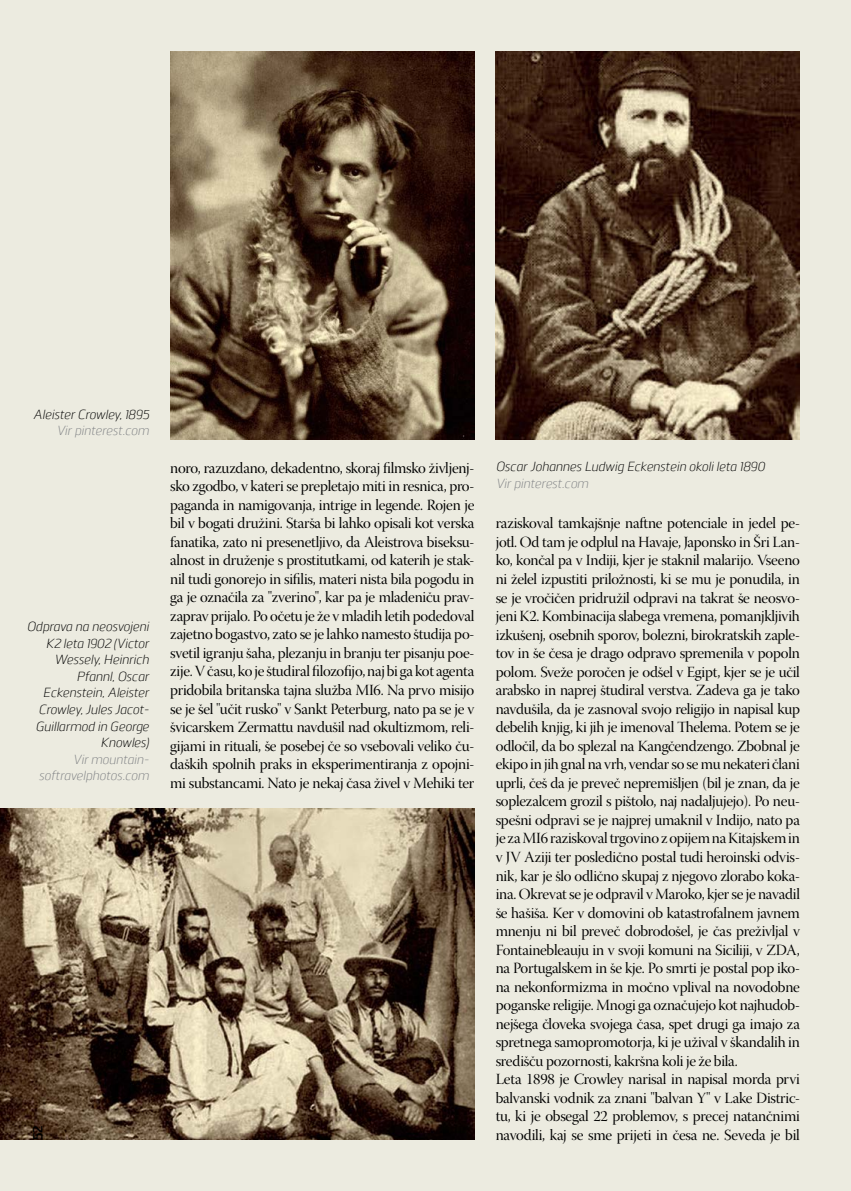
<style>
.page{position:relative;width:851px;height:1191px;background:#fff}
.page>*{position:absolute;margin:0;border:0;box-sizing:border-box;transform-origin:0 0}
.A_body{font:15.45px/18.5px "Warnock Pro Disp";letter-spacing:-.015em;color:#000;text-align:justify}
.t1{font:700 13.5px "Juhl";color:#000}
.A_podnapisi{font:italic 300 13.2px/16.5px "Juhl";color:#000;text-align:right}
.A_podnapisi-2{font:italic 300 13.2px/16.5px "Juhl";color:#808285;text-align:right}
</style>
<div class="page">
<div style="left:0;top:0;width:850px;height:1191px;background:#ecebe0"></div>
<img style="left:170px;top:51px;width:304px;height:389px">
<img style="left:0;top:809px;width:474px;height:331px">
<img style="left:495px;top:51px;width:304px;height:389px">
<p class="A_podnapisi" style="left:33px;top:405px;width:117px">Aleister Crowley, 1895</p>
<p class="A_podnapisi-2" style="left:56px;top:421px;width:94px">Vir pinterest.com</p>
<p class="A_podnapisi" style="left:27px;top:617px;width:124px">Odprava na neosvojeni<br>K2 leta 1902 (Victor<br>Wessely, Heinrich<br>Pfannl, Oscar<br>Eckenstein, Aleister<br>Crowley, Jules Jacot-<br>Guillarmod in George<br>Knowles)</p>
<p class="A_podnapisi-2" style="left:39px;top:749px;width:111px">Vir mountain&shy;softravelphotos.com</p>
<p class="A_body" style="left:170px;top:460px;width:306px">noro, razuzdano, dekadentno, skoraj filmsko življenj&shy;sko zgodbo, v kateri se prepletajo miti in resnica, pro&shy;paganda in namigovanja, intrige in legende. Rojen je bil v bogati družini. Starša bi lahko opisali kot verska fanatika, zato ni presenetljivo, da Aleistrova biseksu&shy;alnost in druženje s prostitutkami, od katerih je stak&shy;nil tudi gonorejo in sifilis, materi nista bila pogodu in ga je označila za "zverino", kar pa je mladeniču prav&shy;zaprav prijalo. Po očetu je že v mladih letih podedoval zajetno bogastvo, zato se je lahko namesto študija po&shy;svetil igranju šaha, plezanju in branju ter pisanju poe&shy;zije. V času, ko je študiral filozofijo, naj bi ga kot agenta pridobila britanska tajna služba MI6. Na prvo misijo se je šel "učit rusko" v Sankt Peterburg, nato pa se je v švicarskem Zermattu navdušil nad okultizmom, reli&shy;gijami in rituali, še posebej če so vsebovali veliko ču&shy;daških spolnih praks in eksperimentiranja z opojni&shy;mi substancami. Nato je nekaj časa živel v Mehiki ter</p>
<p class="t1" style="left:28px;top:1140px;width:16px;rotate:-90deg">52</p>
<p class="A_podnapisi" style="left:495px;top:457px;width:271px">Oscar Johannes Ludwig Eckenstein okoli leta 1890</p>
<p class="A_podnapisi-2" style="left:495px;top:474px;width:94px">Vir pinterest.com</p>
<p class="A_body" style="left:495px;top:516px;width:306px">raziskoval tamkajšnje naftne potenciale in jedel pe&shy;jotl. Od tam je odplul na Havaje, Japonsko in Šri Lan&shy;ko, končal pa v Indiji, kjer je staknil malarijo. Vseeno ni želel izpustiti priložnosti, ki se mu je ponudila, in se je vročičen pridružil odpravi na takrat še neosvo&shy;jeni K2. Kombinacija slabega vremena, pomanjkljivih izkušenj, osebnih sporov, bolezni, birokratskih zaple&shy;tov in še česa je drago odpravo spremenila v popoln polom. Sveže poročen je odšel v Egipt, kjer se je učil arabsko in naprej študiral verstva. Zadeva ga je tako navdušila, da je zasnoval svojo religijo in napisal kup debelih knjig, ki jih je imenoval Thelema. Potem se je odločil, da bo splezal na Kangčendzengo. Zbobnal je ekipo in jih gnal na vrh, vendar so se mu nekateri člani uprli, češ da je preveč nepremišljen (bil je znan, da je soplezalcem grozil s pištolo, naj nadaljujejo). Po neu&shy;spešni odpravi se je najprej umaknil v Indijo, nato pa je za MI6 raziskoval trgovino z opijem na Kitajskem in v JV Aziji ter posledično postal tudi heroinski odvis&shy;nik, kar je šlo odlično skupaj z njegovo zlorabo koka&shy;ina. Okrevat se je odpravil v Maroko, kjer se je navadil še hašiša. Ker v domovini ob katastrofalnem javnem mnenju ni bil preveč dobrodošel, je čas preživljal v Fontainebleauju in v svoji komuni na Siciliji, v ZDA, na Portugalskem in še kje. Po smrti je postal pop iko&shy;na nekonformizma in močno vplival na novodobne poganske religije. Mnogi ga označujejo kot najhudob&shy;nejšega človeka svojega časa, spet drugi ga imajo za spretnega samopromotorja, ki je užival v škandalih in središču pozornosti, kakršna koli je že bila.</p>
<p class="A_body" style="left:495px;top:1071px;width:306px">Leta 1898 je Crowley narisal in napisal morda prvi balvanski vodnik za znani "balvan Y" v Lake Distric&shy;tu, ki je obsegal 22 problemov, s precej natančnimi navodili, kaj se sme prijeti in česa ne. Seveda je bil</p>
</div>
